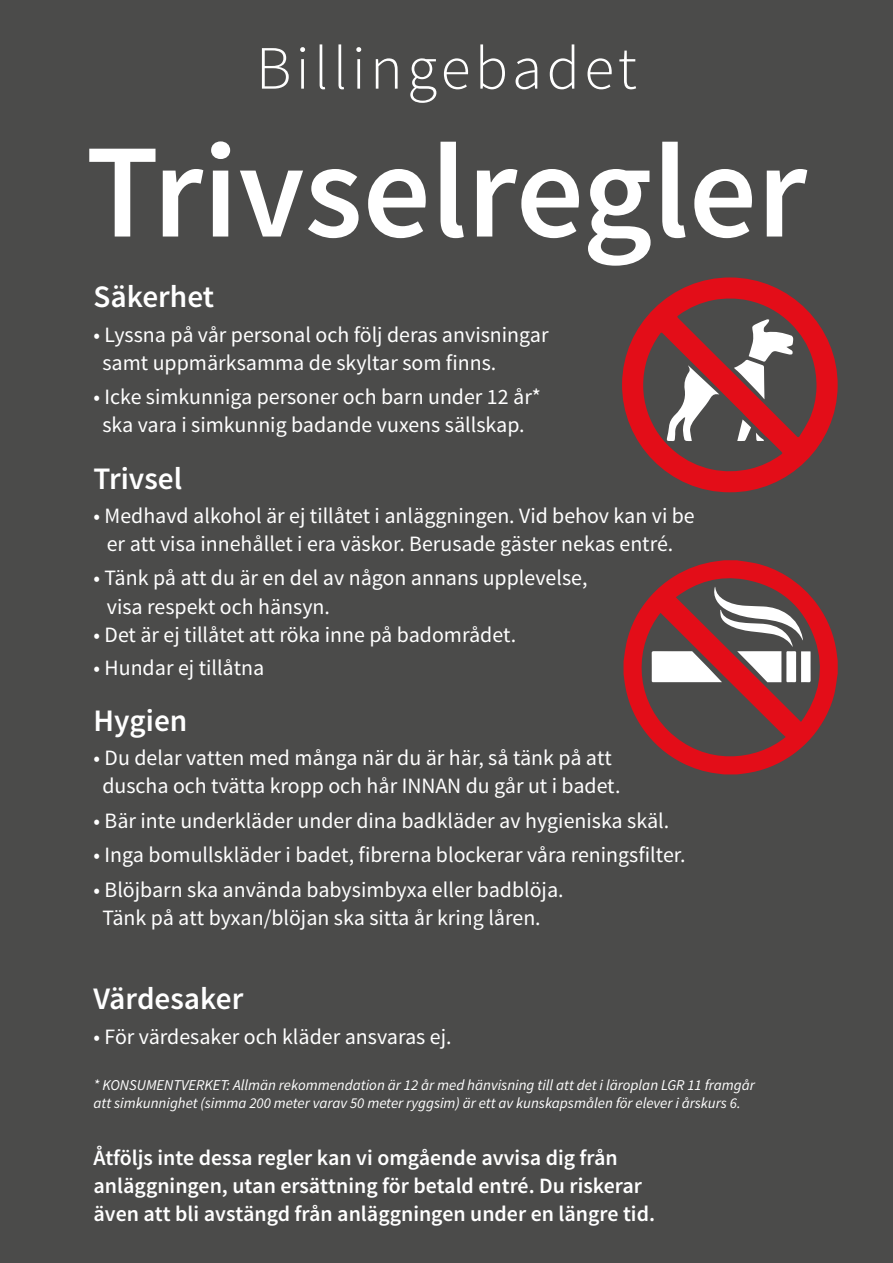
<style>
.page{position:relative;width:893px;height:1263px;background:#4b4b4a}
.page>*{position:absolute;margin:0;border:0;box-sizing:border-box;transform-origin:0 0}
.t1{font:600 134.25px "Source Sans Pro";color:#fff}
.t2{font:300 61.5px "Source Sans Pro";letter-spacing:.07em;color:#fff}
.t3{font:600 31.2px "Source Sans Pro";color:#fff}
.t4{font:21.9px "Source Sans Pro";color:#fff}
.t5{font:600 21.9px "Source Sans Pro";color:#fff}
.t6{font:italic 15px/18.8px "Source Sans Pro";color:#fff}
</style>
<div class="page">
<svg style="left:622px;top:277px;width:216px;height:216px"></svg>
<svg style="left:737px;top:419px;width:27px;height:22px"></svg>
<svg style="left:666px;top:365px;width:53px;height:77px"></svg>
<svg style="left:734px;top:319px;width:59px;height:80px"></svg>
<svg style="left:623px;top:560px;width:215px;height:214px"></svg>
<svg style="left:652px;top:587px;width:159px;height:95px"></svg>
<p class="t2" style="left:256px;top:31px;width:382px">Billingebadet</p>
<p class="t1" style="left:86px;top:107px;width:723px">Trivselregler</p>
<p class="t3" style="left:94px;top:277px;width:122px">Säkerhet</p>
<p class="t4" style="left:94px;top:321px;width:457px">• Lyssna på vår personal och följ deras anvisningar</p>
<p class="t4" style="left:102px;top:349px;width:395px">samt uppmärksamma de skyltar som finns.</p>
<p class="t4" style="left:94px;top:383px;width:449px">• Icke simkunniga personer och barn under 12 år*</p>
<p class="t4" style="left:102px;top:411px;width:424px">ska vara i simkunnig badande vuxens sällskap.</p>
<p class="t3" style="left:94px;top:458px;width:90px">Trivsel</p>
<p class="t4" style="left:94px;top:502px;width:603px">• Medhavd alkohol är ej tillåtet i anläggningen. Vid behov kan vi be</p>
<p class="t4" style="left:107px;top:530px;width:568px">er att visa innehållet i era väskor. Berusade gäster nekas entré.</p>
<p class="t4" style="left:94px;top:565px;width:495px">• Tänk på att du är en del av någon annans upplevelse,</p>
<p class="t4" style="left:107px;top:593px;width:225px">visa respekt och hänsyn.</p>
<p class="t4" style="left:94px;top:621px;width:424px">• Det är ej tillåtet att röka inne på badområdet.</p>
<p class="t4" style="left:94px;top:654px;width:172px">• Hundar ej tillåtna</p>
<p class="t3" style="left:94px;top:701px;width:95px">Hygien</p>
<p class="t4" style="left:94px;top:744px;width:520px">• Du delar vatten med många när du är här, så tänk på att</p>
<p class="t4" style="left:102px;top:773px;width:520px">duscha och tvätta kropp och hår INNAN du går ut i badet.</p>
<p class="t4" style="left:94px;top:807px;width:577px">• Bär inte underkläder under dina badkläder av hygieniska skäl.</p>
<p class="t4" style="left:94px;top:841px;width:594px">• Inga bomullskläder i badet, fibrerna blockerar våra reningsfilter.</p>
<p class="t4" style="left:94px;top:876px;width:472px">• Blöjbarn ska använda babysimbyxa eller badblöja.</p>
<p class="t4" style="left:102px;top:904px;width:440px">Tänk på att byxan/blöjan ska sitta år kring låren.</p>
<p class="t3" style="left:94px;top:979px;width:151px">Värdesaker</p>
<p class="t4" style="left:94px;top:1023px;width:359px">• För värdesaker och kläder ansvaras ej.</p>
<p class="t6" style="left:94px;top:1075px;width:663px">* KONSUMENTVERKET: Allmän rekommendation är 12 år med hänvisning till att det i läroplan LGR 11 framgår att simkunnighet (simma 200 meter varav 50 meter ryggsim) är ett av kunskapsmålen för elever i årskurs 6.</p>
<p class="t5" style="left:94px;top:1143px;width:526px">Åtföljs inte dessa regler kan vi omgående avvisa dig från</p>
<p class="t5" style="left:94px;top:1172px;width:550px">anläggningen, utan ersättning för betald entré. Du riskerar</p>
<p class="t5" style="left:94px;top:1200px;width:563px">även att bli avstängd från anläggningen under en längre tid.</p>
</div>
